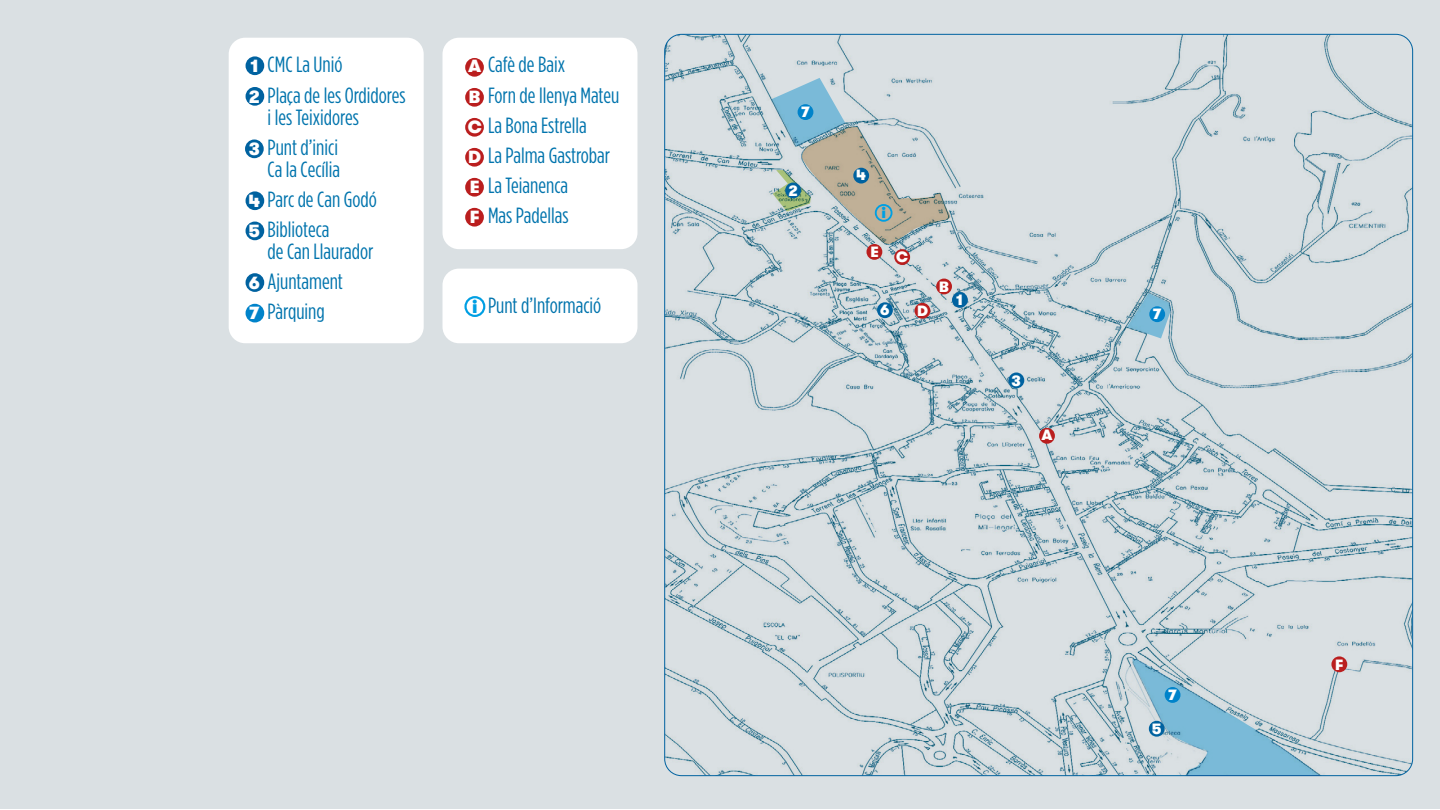
<style>
.page{position:relative;width:1440px;height:810px;background:#fff}
.page>*{position:absolute;margin:0;border:0;box-sizing:border-box;transform-origin:0 0}
.t1{font:21.98px/30.1px "Gotham Cond";color:#0074ad}
.t2{font:900 14.92px "GT Walsheim Pro";color:#fff}
.t3{font:900 14.92px "GT Walsheim Pro";color:#009fe3}
.s1{font-family:"GT Walsheim Pro";font-weight:900;font-size:17.62px;color:#fff}
.s2{font-family:"GT Walsheim Pro";font-weight:900;font-size:17.62px;color:#009fe3}
</style>
<div class="page">
<div style="left:0;top:0;width:1440px;height:808px;background:#dae0e3"></div>
<img style="left:665px;top:34px;width:748px;height:742px">
<svg style="left:771px;top:78px;width:183px;height:167px"></svg>
<svg style="left:1131px;top:656px;width:190px;height:120px"></svg>
<svg style="left:1127px;top:293px;width:45px;height:45px"></svg>
<div style="left:952px;top:292px;width:16px;height:16px;background:#0062a0;border-radius:50%"></div>
<div style="left:915px;top:303px;width:15px;height:16px;background:#ba1e1e;border-radius:50%"></div>
<div style="left:894px;top:249px;width:16px;height:16px;background:#ba1e1e;border-radius:50%"></div>
<div style="left:785px;top:183px;width:16px;height:15px;background:#0062a0;border-radius:50%"></div>
<div style="left:853px;top:168px;width:16px;height:16px;background:#0062a0;border-radius:50%"></div>
<div style="left:875px;top:204px;width:18px;height:18px;border:2px solid #009fe3;border-radius:50%"></div>
<div style="left:798px;top:104px;width:15px;height:16px;background:#0083ca;border-radius:50%"></div>
<div style="left:867px;top:244px;width:15px;height:16px;background:#ba1e1e;border-radius:50%"></div>
<div style="left:877px;top:302px;width:16px;height:16px;background:#0062a0;border-radius:50%"></div>
<div style="left:936px;top:279px;width:16px;height:15px;background:#ba1e1e;border-radius:50%"></div>
<div style="left:1008px;top:373px;width:16px;height:15px;background:#0062a0;border-radius:50%"></div>
<div style="left:1039px;top:428px;width:16px;height:16px;background:#ba1e1e;border-radius:50%"></div>
<div style="left:1331px;top:656px;width:16px;height:16px;background:#ba1e1e;border-radius:50%"></div>
<div style="left:1165px;top:687px;width:16px;height:16px;background:#0083ca;border-radius:50%"></div>
<div style="left:1149px;top:306px;width:16px;height:16px;background:#0083ca;border-radius:50%"></div>
<div style="left:1149px;top:721px;width:16px;height:16px;background:#0062a0;border-radius:50%"></div>
<div style="left:442px;top:38px;width:195px;height:211px;background:#fff;border-radius:16px"></div>
<div style="left:442px;top:269px;width:195px;height:74px;background:#fff;border-radius:16px"></div>
<div style="left:229px;top:38px;width:195px;height:305px;background:#fff;border-radius:16px"></div>
<div style="left:246px;top:222px;width:18px;height:18px;background:#0062a0;border-radius:50%"></div>
<div style="left:465px;top:178px;width:19px;height:19px;background:#ba1e1e;border-radius:50%"></div>
<div style="left:245px;top:139px;width:19px;height:19px;background:#0062a0;border-radius:50%"></div>
<div style="left:465px;top:118px;width:19px;height:19px;background:#ba1e1e;border-radius:50%"></div>
<div style="left:246px;top:304px;width:18px;height:18px;background:#0083ca;border-radius:50%"></div>
<div style="left:246px;top:87px;width:18px;height:19px;background:#0062a0;border-radius:50%"></div>
<div style="left:246px;top:56px;width:18px;height:19px;background:#0062a0;border-radius:50%"></div>
<div style="left:465px;top:88px;width:19px;height:19px;background:#ba1e1e;border-radius:50%"></div>
<div style="left:465px;top:58px;width:19px;height:19px;background:#ba1e1e;border-radius:50%"></div>
<div style="left:246px;top:273px;width:18px;height:19px;background:#0062a0;border-radius:50%"></div>
<div style="left:465px;top:208px;width:19px;height:19px;background:#ba1e1e;border-radius:50%"></div>
<div style="left:464px;top:296px;width:21px;height:21px;border:2px solid #009fe3;border-radius:50%"></div>
<div style="left:246px;top:191px;width:18px;height:19px;background:#0062a0;border-radius:50%"></div>
<div style="left:465px;top:148px;width:19px;height:19px;background:#ba1e1e;border-radius:50%"></div>
<p class="t1" style="left:249px;top:49px;width:158px"><span class="s1">1</span> CMC La Unió<br><span class="s1">2</span> Plaça de les Ordidores</p>
<p class="t1" style="left:249px;top:102px;width:112px;text-indent:19px">i les Teixidores<br><span class="s1">3</span> Punt d’inici</p>
<p class="t1" style="left:249px;top:154px;width:130px;text-indent:19px">Ca la Cecília<br><span class="s1">4</span> Parc de Can Godó<br><span class="s1">5</span> Biblioteca</p>
<p class="t1" style="left:249px;top:236px;width:126px;text-indent:19px">de Can Llaurador<br><span class="s1">6</span> Ajuntament<br><span class="s1">7</span> Pàrquing</p>
<p class="t1" style="left:468px;top:49px;width:153px"><span class="s1">A</span> Cafè de Baix<br><span class="s1">B</span> Forn de llenya Mateu<br><span class="s1">C</span> La Bona Estrella<br><span class="s1">D</span> La Palma Gastrobar<br><span class="s1">E</span> La Teianenca<br><span class="s1">F</span> Mas Padellas</p>
<p class="t1" style="left:472px;top:290px;width:131px"><span class="s2">i</span> Punt d’Informació</p>
<p class="t2" style="left:801px;top:102px;width:10px">7</p>
<p class="t2" style="left:788px;top:180px;width:11px">2</p>
<p class="t2" style="left:856px;top:165px;width:11px">4</p>
<p class="t3" style="left:881px;top:203px;width:6px">i</p>
<p class="t2" style="left:871px;top:242px;width:10px">E</p>
<p class="t2" style="left:896px;top:247px;width:13px">C</p>
<p class="t2" style="left:880px;top:300px;width:11px">6</p>
<p class="t2" style="left:917px;top:301px;width:13px">D</p>
<p class="t2" style="left:939px;top:276px;width:11px">B</p>
<p class="t2" style="left:956px;top:290px;width:8px">1</p>
<p class="t2" style="left:1012px;top:370px;width:11px">3</p>
<p class="t2" style="left:1041px;top:425px;width:13px">A</p>
<p class="t2" style="left:1153px;top:304px;width:10px">7</p>
<p class="t2" style="left:1168px;top:685px;width:10px">7</p>
<p class="t2" style="left:1152px;top:719px;width:11px">5</p>
<p class="t2" style="left:1335px;top:654px;width:10px">F</p>
</div>
